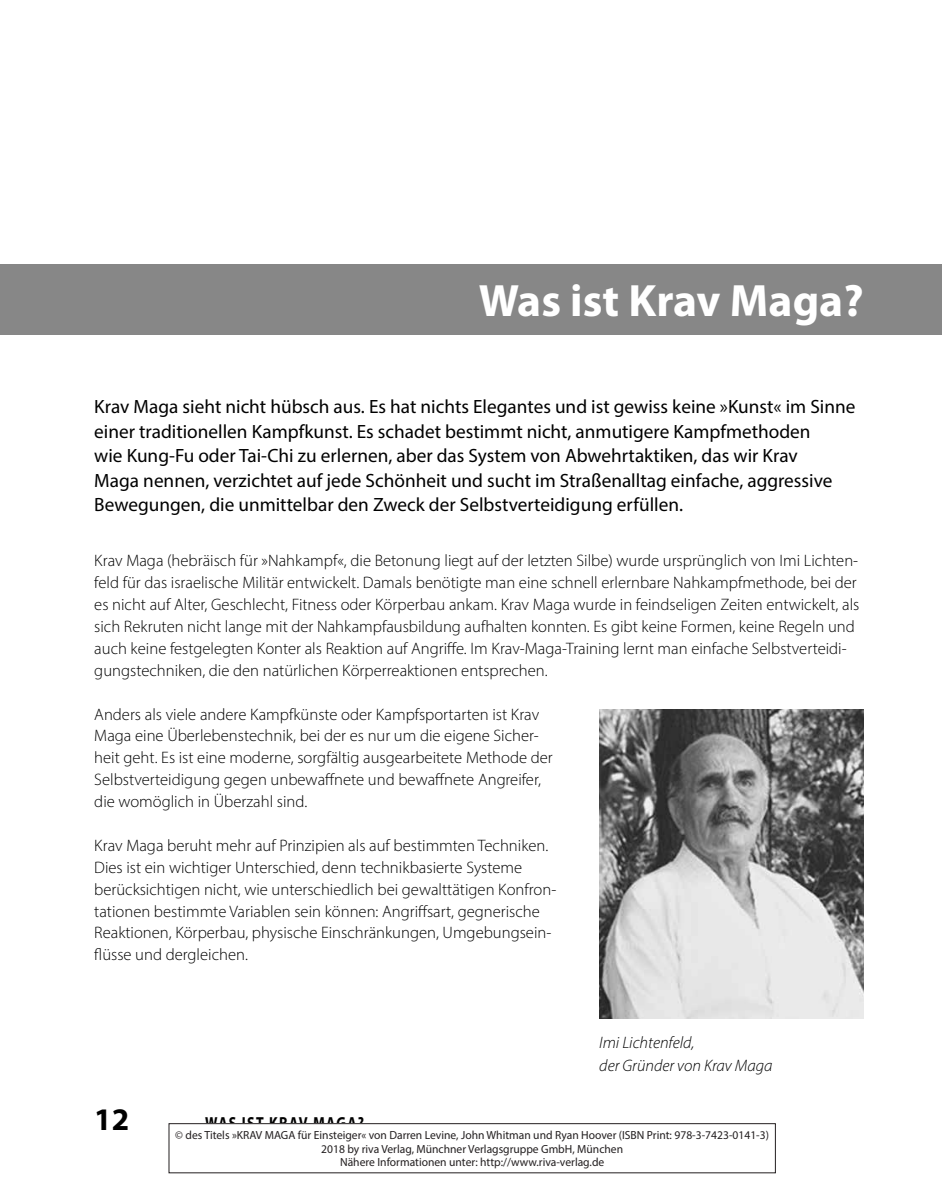
<style>
.page{position:relative;width:943px;height:1191px;background:#fff}
.page>*{position:absolute;margin:0;border:0;box-sizing:border-box;transform-origin:0 0}
.t1{font:700 45.5px "Myriad Pro";color:#fff}
.t2{font:700 31.5px "Myriad Pro";color:#000}
.t3{font:19.25px/24.5px "Myriad Pro";color:#000}
.t4{font:700 17.5px "Myriad Pro";letter-spacing:.105em;color:#000;scale:.8 1}
.t5{font:300 16.62px/21.9px "Myriad Pro";color:#000}
.t6{font:italic 300 16.62px/22.8px "Myriad Pro";color:#000}
.t7{font:11.72px/13.8px "Myriad Pro";color:#231f20;text-align:center}
</style>
<div class="page">
<div style="left:0;top:264px;width:941px;height:71px;background:#878787"></div>
<img style="left:599px;top:709px;width:264px;height:309px">
<div style="left:168px;top:1123px;width:607px;height:50px;border:1px solid #231f20"></div>
<h1 class="t1" style="left:479px;top:270px;width:386px">Was ist Krav Maga?</h1>
<p class="t3" style="left:94px;top:394px;width:762px">Krav Maga sieht nicht hübsch aus. Es hat nichts Elegantes und ist gewiss keine »Kunst« im Sinne einer traditionellen Kampfkunst. Es schadet bestimmt nicht, anmutigere Kampfmethoden<br>wie Kung-Fu oder Tai-Chi zu erlernen, aber das System von Abwehrtaktiken, das wir Krav<br>Maga nennen, verzichtet auf jede Schönheit und sucht im Straßenalltag einfache, aggressive Bewegungen, die unmittelbar den Zweck der Selbstverteidigung erfüllen.</p>
<p class="t5" style="left:94px;top:549px;width:766px">Krav Maga (hebräisch für »Nahkampf«, die Betonung liegt auf der letzten Silbe) wurde ursprünglich von Imi Lichten&shy;feld für das israelische Militär entwickelt. Damals benötigte man eine schnell erlernbare Nahkampfmethode, bei der es nicht auf Alter, Geschlecht, Fitness oder Körperbau ankam. Krav Maga wurde in feindseligen Zeiten entwickelt, als sich Rekruten nicht lange mit der Nahkampfausbildung aufhalten konnten. Es gibt keine Formen, keine Regeln und auch keine festgelegten Konter als Reaktion auf Angriffe. Im Krav-Maga-Training lernt man einfache Selbstverteidi&shy;gungstechniken, die den natürlichen Körperreaktionen entsprechen.</p>
<p class="t5" style="left:94px;top:703px;width:460px">Anders als viele andere Kampfkünste oder Kampfsportarten ist Krav Maga eine Überlebenstechnik, bei der es nur um die eigene Sicher&shy;heit geht. Es ist eine moderne, sorgfältig ausgearbeitete Methode der Selbstverteidigung gegen unbewaffnete und bewaffnete Angreifer, die womöglich in Überzahl sind.</p>
<p class="t5" style="left:94px;top:834px;width:463px">Krav Maga beruht mehr auf Prinzipien als auf bestimmten Techniken.<br>Dies ist ein wichtiger Unterschied, denn technikbasierte Systeme berücksichtigen nicht, wie unterschiedlich bei gewalttätigen Konfron&shy;tationen bestimmte Variablen sein können: Angriffsart, gegnerische Reaktionen, Körperbau, physische Einschränkungen, Umgebungsein&shy;flüsse und dergleichen.</p>
<p class="t6" style="left:599px;top:1030px;width:175px">Imi Lichtenfeld,<br>der Gründer von Krav Maga</p>
<h2 class="t2" style="left:94px;top:1099px;width:36px">12</h2>
<p class="t4" style="left:205px;top:1112px;width:200px">Was ist Krav Maga?</p>
<p class="t7" style="left:175px;top:1127px;width:595px">© des Titels »KRAV MAGA für Einsteiger« von Darren Levine, John Whitman und Ryan Hoover (ISBN Print: 978-3-7423-0141-3)<br>2018 by riva Verlag, Münchner Verlagsgruppe GmbH, München<br>Nähere Informationen unter: http://www.riva-verlag.de</p>
</div>
